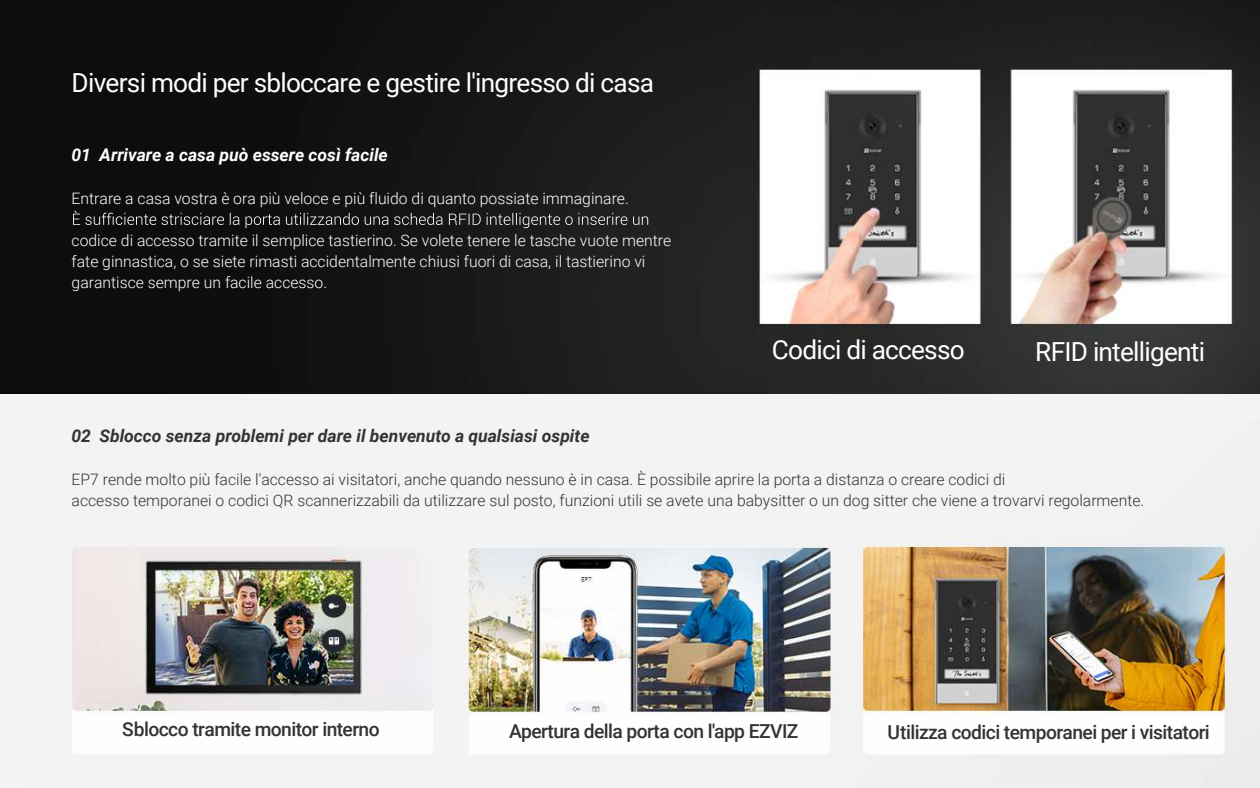
<style>
.page{position:relative;width:1260px;height:788px;background:#fff}
.page>*{position:absolute;margin:0;border:0;box-sizing:border-box;transform-origin:0 0}
.t1{font:26.25px "Roboto";letter-spacing:-.03em;color:#fff}
.t2{font:500 19.25px "Roboto";letter-spacing:-.03em;color:#333}
.t3{font:italic 700 17.5px "Roboto";color:#333}
.t4{font:italic 700 17.5px "Roboto";color:#fff}
.t5{font:300 15.75px/21px "Roboto";color:#333}
.t6{font:300 15.75px/21px "Roboto";color:#fff}
</style>
<div class="page">
<img style="left:0;top:0;width:1260px;height:394px">
<div style="left:0;top:394px;width:1260px;height:394px;background:#f4f4f4"></div>
<img style="left:72px;top:542px;width:1156px;height:215px">
<svg style="left:73px;top:211px;width:575px;height:17px;background:#323232"></svg>
<h1 class="t1" style="left:72px;top:64px;width:584px">Diversi modi per sbloccare e gestire l'ingresso di casa</h1>
<p class="t4" style="left:72px;top:143px;width:318px">01 Arrivare a casa può essere così facile</p>
<p class="t6" style="left:72px;top:187px;width:559px">Entrare a casa vostra è ora più veloce e più fluido di quanto possiate immaginare.</p>
<p class="t6" style="left:72px;top:229px;width:601px">codice di accesso tramite il semplice tastierino. Se volete tenere le tasche vuote mentre fate ginnastica, o se siete rimasti accidentalmente chiusi fuori di casa, il tastierino vi garantisce sempre un facile accesso.</p>
<p class="t3" style="left:72px;top:423px;width:520px">02 Sblocco senza problemi per dare il benvenuto a qualsiasi ospite</p>
<h1 class="t1" style="left:772px;top:331px;width:194px">Codici di accesso</h1>
<h1 class="t1" style="left:1035px;top:333px;width:171px">RFID intelligenti</h1>
<p class="t5" style="left:72px;top:468px;width:1074px">EP7 rende molto più facile l'accesso ai visitatori, anche quando nessuno è in casa. È possibile aprire la porta a distanza o creare codici di<br>accesso temporanei o codici QR scannerizzabili da utilizzare sul posto, funzioni utili se avete una babysitter o un dog sitter che viene a trovarvi regolarmente.</p>
<p class="t2" style="left:122px;top:715px;width:259px">Sblocco tramite monitor interno</p>
<p class="t2" style="left:509px;top:717px;width:291px">Apertura della porta con l'app EZVIZ</p>
<p class="t2" style="left:888px;top:719px;width:324px">Utilizza codici temporanei per i visitatori</p>
</div>
